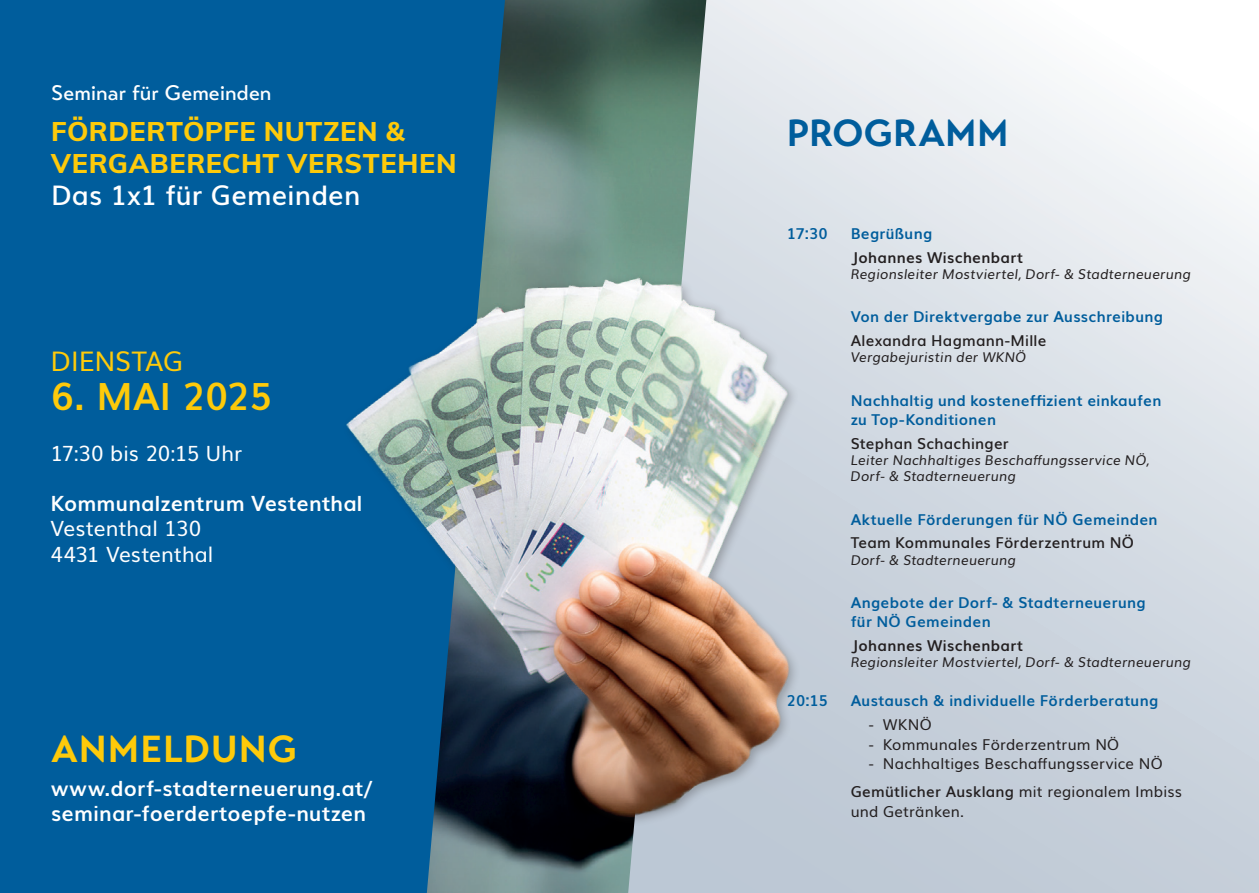
<style>
.page{position:relative;width:1259px;height:893px;background:#fff}
.page>*{position:absolute;margin:0;border:0;box-sizing:border-box;transform-origin:0 0}
.t1{font:700 37.5px "Transat Text";letter-spacing:.025em;color:#feca0a}
.t2{font:700 37.5px "Muli";letter-spacing:-.025em;color:#feca0a}
.t3{font:700 37.5px "Transat Text";letter-spacing:.005em;color:#005d9c}
.t4{font:800 27px/32.4px "Muli";letter-spacing:.02em;color:#feca0a}
.t5{font:600 27px "Muli";letter-spacing:.005em;color:#fff}
.t6{font:27px "Muli";letter-spacing:-.005em;color:#feca0a}
.t7{font:700 21px/25.2px "Muli";letter-spacing:.015em;color:#fff}
.t8{font:21px/25.2px "Muli";color:#fff}
.t9{font:500 21px "Transat Text";letter-spacing:.005em;color:#fff}
.t10{font:700 15px/19.5px "Muli";letter-spacing:.025em;color:#005d9c}
.t11{font:15px/28px "Muli";letter-spacing:.015em;color:#231f20;text-align:center}
.t12{font:600 15px "Muli";letter-spacing:.02em;color:#231f20}
.t13{font:700 15px "Muli";letter-spacing:.025em;color:#231f20}
.t14{font:italic 13.5px/16.2px "Muli";letter-spacing:.015em;color:#231f20}
.s1{font-weight:600}
</style>
<div class="page">
<div style="left:428px;top:0;width:831px;height:893px;background:linear-gradient(to bottom,#f4f6f8,#bcc7d4)"></div>
<div style="left:0;top:0;width:527px;height:893px;background:#005d9c"></div>
<img style="left:427px;top:0;width:279px;height:893px">
<img style="left:346px;top:272px;width:451px;height:549px">
<h3 class="t9" style="left:51px;top:80px;width:222px">Seminar für Gemeinden</h3>
<h2 class="t4" style="left:51px;top:113px;width:407px">FÖRDERTÖPFE NUTZEN &amp;<br>VERGABERECHT VERSTEHEN</h2>
<h2 class="t5" style="left:51px;top:174px;width:311px">Das 1x1 für Gemeinden</h2>
<h2 class="t6" style="left:51px;top:340px;width:134px">DIENSTAG</h2>
<h1 class="t2" style="left:51px;top:367px;width:223px">6. MAI 2025</h1>
<h3 class="t8" style="left:51px;top:439px;width:193px">17:30 bis 20:15 Uhr</h3>
<h3 class="t7" style="left:51px;top:490px;width:313px">Kommunalzentrum Vestenthal</h3>
<h3 class="t8" style="left:51px;top:514px;width:164px">Vestenthal 130<br>4431 Vestenthal</h3>
<h1 class="t1" style="left:51px;top:726px;width:247px">ANMELDUNG</h1>
<h3 class="t7" style="left:51px;top:774px;width:322px">www.dorf-stadterneuerung.at/ seminar-foerdertoepfe-nutzen</h3>
<h1 class="t3" style="left:787px;top:111px;width:223px">PROGRAMM</h1>
<p class="t10" style="left:787px;top:223px;width:42px">17:30</p>
<p class="t10" style="left:850px;top:223px;width:83px">Begrüßung</p>
<p class="t13" style="left:850px;top:246px;width:174px">Johannes Wischenbart</p>
<p class="t14" style="left:850px;top:265px;width:342px">Regionsleiter Mostviertel, Dorf- &amp; Stadterneuerung</p>
<p class="t10" style="left:850px;top:306px;width:314px">Von der Direktvergabe zur Ausschreibung</p>
<p class="t12" style="left:850px;top:329px;width:197px">Alexandra Hagmann-Mille</p>
<p class="t14" style="left:850px;top:348px;width:177px">Vergabejuristin der WKNÖ</p>
<p class="t10" style="left:850px;top:390px;width:312px">Nachhaltig und kosteneffizient einkaufen zu Top-Konditionen</p>
<p class="t12" style="left:850px;top:431px;width:160px">Stephan Schachinger</p>
<p class="t14" style="left:850px;top:451px;width:300px">Leiter Nachhaltiges Beschaffungsservice NÖ,<br>Dorf- &amp; Stadterneuerung</p>
<p class="t10" style="left:850px;top:508px;width:308px">Aktuelle Förderungen für NÖ Gemeinden</p>
<p class="t12" style="left:850px;top:531px;width:285px">Team Kommunales Förderzentrum NÖ</p>
<p class="t14" style="left:850px;top:550px;width:167px">Dorf- &amp; Stadterneuerung</p>
<p class="t10" style="left:850px;top:592px;width:296px">Angebote der Dorf- &amp; Stadterneuerung für NÖ Gemeinden</p>
<p class="t13" style="left:850px;top:634px;width:174px">Johannes Wischenbart</p>
<p class="t14" style="left:850px;top:653px;width:342px">Regionsleiter Mostviertel, Dorf- &amp; Stadterneuerung</p>
<p class="t10" style="left:787px;top:690px;width:42px">20:15</p>
<p class="t10" style="left:850px;top:690px;width:309px">Austausch &amp; individuelle Förderberatung</p>
<p class="t11" style="left:868px;top:709px;width:64px">- WKNÖ</p>
<p class="t11" style="left:868px;top:729px;width:252px">- Kommunales Förderzentrum NÖ</p>
<p class="t11" style="left:850px;top:748px;width:333px">- Nachhaltiges Beschaffungsservice NÖ<br><span class="s1">Gemütlicher Ausklang</span> mit regionalem Imbiss</p>
<p class="t11" style="left:850px;top:796px;width:115px">und Getränken.</p>
</div>
